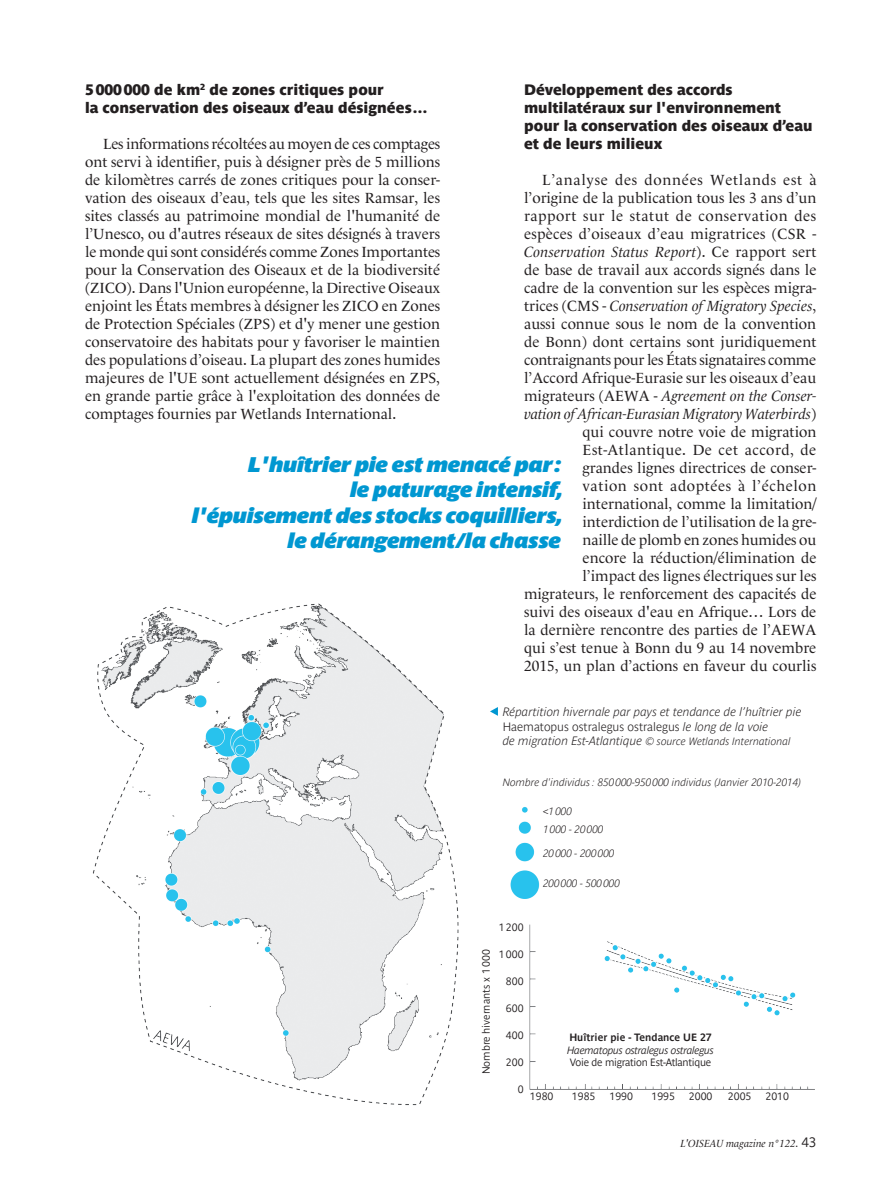
<style>
.page{position:relative;width:893px;height:1191px;background:#fff}
.page>*{position:absolute;margin:0;border:0;box-sizing:border-box;transform-origin:0 0}
.t1{font:italic 700 21px/25.2px "Parisine Pro Sombre";letter-spacing:-.005em;color:#0097d1;text-align:right}
.t2{font:15px/18px "Le Monde Livre Pro";color:#231f20;text-align:justify}
.t3{font:15px/18px "Parisine Pro Sombre";color:#231f20}
.t4{font:italic 700 12px/14.7px "Parisine Pro Clair";color:#231f20}
.t5{font:italic 700 10.5px/18px "Parisine Pro Clair";color:#231f20}
.t6{font:10.5px "Parisine Pro Gris";color:#231f20}
.t7{font:italic 10.5px "Parisine Pro Gris";letter-spacing:-.025em;color:#231f20}
.t8{font:10.5px "Parisine Pro Gris";letter-spacing:-.025em;color:#231f20}
.t9{font:italic 10.5px "Le Monde Livre Pro";color:#231f20}
.t10{font:700 10.5px "Parisine Pro Gris";color:#231f20}
.s1{font-style:italic}
.s2{font-style:normal}
.s3{font-size:12px}
.s4{font-family:"Parisine Pro Gris";font-style:normal;font-size:13.5px}
</style>
<div class="page">
<img style="left:93px;top:603px;width:447px;height:503px">
<img style="left:525px;top:920px;width:290px;height:173px">
<svg style="left:490px;top:707px;width:8px;height:9px"></svg>
<p class="t3" style="left:85px;top:79px;width:345px">5000000 de km<sup>2</sup> de zones critiques pour<br>la conservation des oiseaux d’eau désignées…</p>
<p class="t2" style="left:85px;top:133px;width:357px;text-indent:18px">Les informations récoltées au moyen de ces comptages ont servi à identifier, puis à désigner près de 5 millions de kilomètres carrés de zones critiques pour la conser&shy;vation des oiseaux d’eau, tels que les sites Ramsar, les sites classés au patrimoine mondial de l'humanité de l’Unesco, ou d'autres réseaux de sites désignés à travers le monde qui sont considérés comme Zones Importantes pour la Conservation des Oiseaux et de la biodiversité (ZICO). Dans l'Union européenne, la Directive Oiseaux enjoint les états membres à désigner les ZICO en Zones de Protection Spéciales (ZPS) et d'y mener une gestion conservatoire des habitats pour y favoriser le maintien des populations d’oiseau. La plupart des zones humides majeures de l'UE sont actuellement désignées en ZPS, en grande partie grâce à l'exploitation des données de comptages fournies par Wetlands International.</p>
<p class="t3" style="left:524px;top:79px;width:290px">Développement des accords multilatéraux sur l'environnement pour la conservation des oiseaux d’eau et de leurs milieux</p>
<p class="t2" style="left:524px;top:169px;width:294px;text-align:right">L’analyse des données Wetlands est à l’origine de la publication tous les 3 ans d’un rapport sur le statut de conservation des espèces d’oiseaux d’eau migratrices (CSR - <span class="s1">Conservation Status Report</span>). Ce rapport sert de base de travail aux accords signés dans le cadre de la convention sur les espèces migra&shy;trices (CMS - <span class="s1">Conservation of Migratory Species</span>, aussi connue sous le nom de la convention de Bonn) dont certains sont juridiquement contraignants pour les États signataires comme l’Accord Afrique-Eurasie sur les oiseaux d’eau migrateurs (AEWA - <span class="s1">Agreement on the Conser&shy;vation of African-Eurasian Migratory Waterbirds</span>) qui couvre notre voie de migration Est-Atlantique. De cet accord, de<br>grandes lignes directrices de conser-<br>vation sont adoptées à l’échelon international, comme la limitation/ interdiction de l’utilisation de la gre-<br>naille de plomb en zones humides ou<br>encore la réduction/élimination de<br>l’impact des lignes électriques sur les migrateurs, le renforcement des capacités de suivi des oiseaux d'eau en Afrique… Lors de la dernière rencontre des parties de l’AEWA qui s’est tenue à Bonn du 9 au 14 novembre 2015, un plan d’actions en faveur du courlis</p>
<p class="t4" style="left:503px;top:703px;width:300px">Répartition hivernale par pays et tendance de l’huîtrier pie<br><span class="s2">Haematopus ostralegus ostralegus</span> le long de la voie</p>
<p class="t5" style="left:503px;top:731px;width:289px"><span class="s3">de migration Est-Atlantique</span> © source Wetlands International</p>
<h1 class="t1" style="left:192px;top:450px;width:372px">l 'huîtrier pie est menacé par :<br>le paturage intensif,<br>l'épuisement des stocks coquilliers, le dérangement/la chasse</h1>
<p class="t5" style="left:503px;top:772px;width:300px">Nombre d'individus : 850000-950000 individus (Janvier 2010-2014)</p>
<p class="t5" style="left:543px;top:801px;width:62px">&lt;1000<br>1000 - 20000</p>
<p class="t5" style="left:543px;top:843px;width:73px">20000 - 200000</p>
<p class="t5" style="left:543px;top:873px;width:78px">200000 - 500000</p>
<p class="t6" style="left:478px;top:1074px;width:126px;rotate:-90deg">Nombre hivernants x 1000</p>
<p class="t6" style="left:499px;top:919px;width:26px">1200</p>
<p class="t6" style="left:499px;top:946px;width:26px">1000</p>
<p class="t6" style="left:506px;top:973px;width:19px">800</p>
<p class="t6" style="left:506px;top:1000px;width:19px">600</p>
<p class="t6" style="left:506px;top:1027px;width:19px">400</p>
<p class="t6" style="left:506px;top:1054px;width:19px">200</p>
<p class="t6" style="left:518px;top:1081px;width:7px">0</p>
<p class="t10" style="left:569px;top:1029px;width:144px">Huîtrier pie - Tendance UE 27</p>
<p class="t7" style="left:567px;top:1042px;width:148px">Haematopus ostralegus ostralegus</p>
<p class="t8" style="left:570px;top:1054px;width:143px">Voie de migration Est-Atlantique</p>
<p class="t6" style="left:530px;top:1088px;width:25px">1980</p>
<p class="t6" style="left:572px;top:1088px;width:25px">1985</p>
<p class="t6" style="left:609px;top:1088px;width:25px">1990</p>
<p class="t6" style="left:651px;top:1088px;width:25px">1995</p>
<p class="t6" style="left:689px;top:1088px;width:25px">2000</p>
<p class="t6" style="left:728px;top:1088px;width:25px">2005</p>
<p class="t6" style="left:765px;top:1088px;width:25px">2010</p>
<p class="t9" style="left:680px;top:1135px;width:138px">L'OISEAU magazine n°122<span class="s2">.</span> <span class="s4">43</span></p>
</div>
